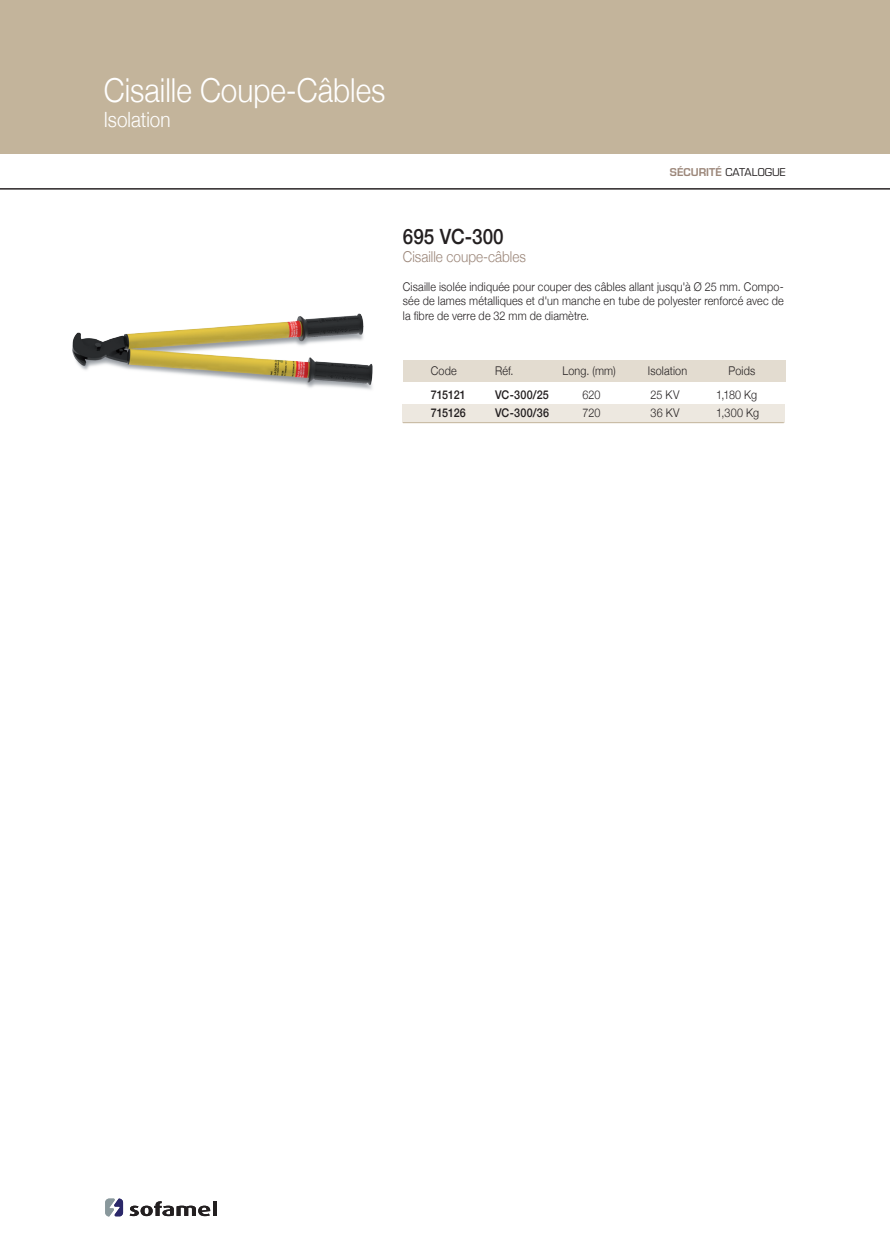
<style>
.page{position:relative;width:890px;height:1260px;background:#fff}
.page>*{position:absolute;margin:0;border:0;box-sizing:border-box;transform-origin:0 0}
.t1{font:300 33px "Helvetica Neue";color:#fff;scale:.9 1}
.t2{font:300 21px "Helvetica Neue";color:#fff;scale:.9 1}
.t3{font:500 21px "Helvetica Neue";color:#231f20;scale:.9 1}
.t4{font:300 15px "Helvetica Neue";color:#9b8679;scale:.9 1}
.t5{font:300 12px/14.4px "Helvetica Neue";letter-spacing:.015em;color:#231f20;scale:.9 1}
.t6{font:500 12px/18px "Helvetica Neue";letter-spacing:.025em;color:#231f20;scale:.9 1}
.t7{font:500 12px/18px "Helvetica Neue";letter-spacing:.005em;color:#231f20;scale:.9 1}
.t8{font:10.5px "Eurostile";color:#231f20}
.s1{font-weight:600;color:#9b8679}
</style>
<div class="page">
<div style="left:0;top:0;width:890px;height:154px;background:#c3b49b"></div>
<svg style="left:130px;top:1201px;width:80px;height:14px"></svg>
<hr style="left:213px;top:1200px;width:3px;height:15px;background:#231f20">
<svg style="left:105px;top:1198px;width:18px;height:18px"></svg>
<hr style="left:0;top:188px;width:890px;height:1px;background:#231f20">
<div style="left:402px;top:403px;width:383px;height:19px;background:#ede8e0"></div>
<div style="left:403px;top:360px;width:382px;height:21px;background:#e3dcd0"></div>
<hr style="left:403px;top:422px;width:381px;height:1px;background:#c3b49b">
<img style="left:72px;top:313px;width:301px;height:77px">
<h1 class="t1" style="left:104px;top:63px;width:314px">Cisaille Coupe-Câbles</h1>
<h2 class="t2" style="left:104px;top:102px;width:76px">Isolation</h2>
<p class="t8" style="left:670px;top:166px;width:117px"><span class="s1">SÉCURITÉ</span> CATALOGUE</p>
<h2 class="t3" style="left:403px;top:220px;width:114px">695 VC-300</h2>
<p class="t4" style="left:403px;top:245px;width:138px">Cisaille coupe-câbles</p>
<p class="t5" style="left:403px;top:278px;width:425px;text-align:justify">Cisaille isolée indiquée pour couper des câbles allant jusqu'à Ø 25 mm. Compo&shy;sée de lames métalliques et d'un manche en tube de polyester renforcé avec de la fibre de verre de 32 mm de diamètre.</p>
<p class="t5" style="left:431px;top:363px;width:30px">Code</p>
<p class="t5" style="left:495px;top:363px;width:22px">Réf.</p>
<p class="t5" style="left:562px;top:363px;width:61px">Long. (mm)</p>
<p class="t5" style="left:648px;top:363px;width:45px">Isolation</p>
<p class="t7" style="left:431px;top:385px;width:41px">715121<br>715126</p>
<p class="t6" style="left:495px;top:385px;width:62px">VC-300/25<br>VC-300/36</p>
<p class="t5" style="left:582px;top:385px;width:22px;line-height:18px">620<br>720</p>
<p class="t5" style="left:650px;top:385px;width:34px;line-height:18px">25 KV<br>36 KV</p>
<p class="t5" style="left:716px;top:358px;width:47px;line-height:23.9px;text-align:right">Poids<br>1,180 Kg</p>
<p class="t5" style="left:716px;top:405px;width:49px">1,300 Kg</p>
</div>
